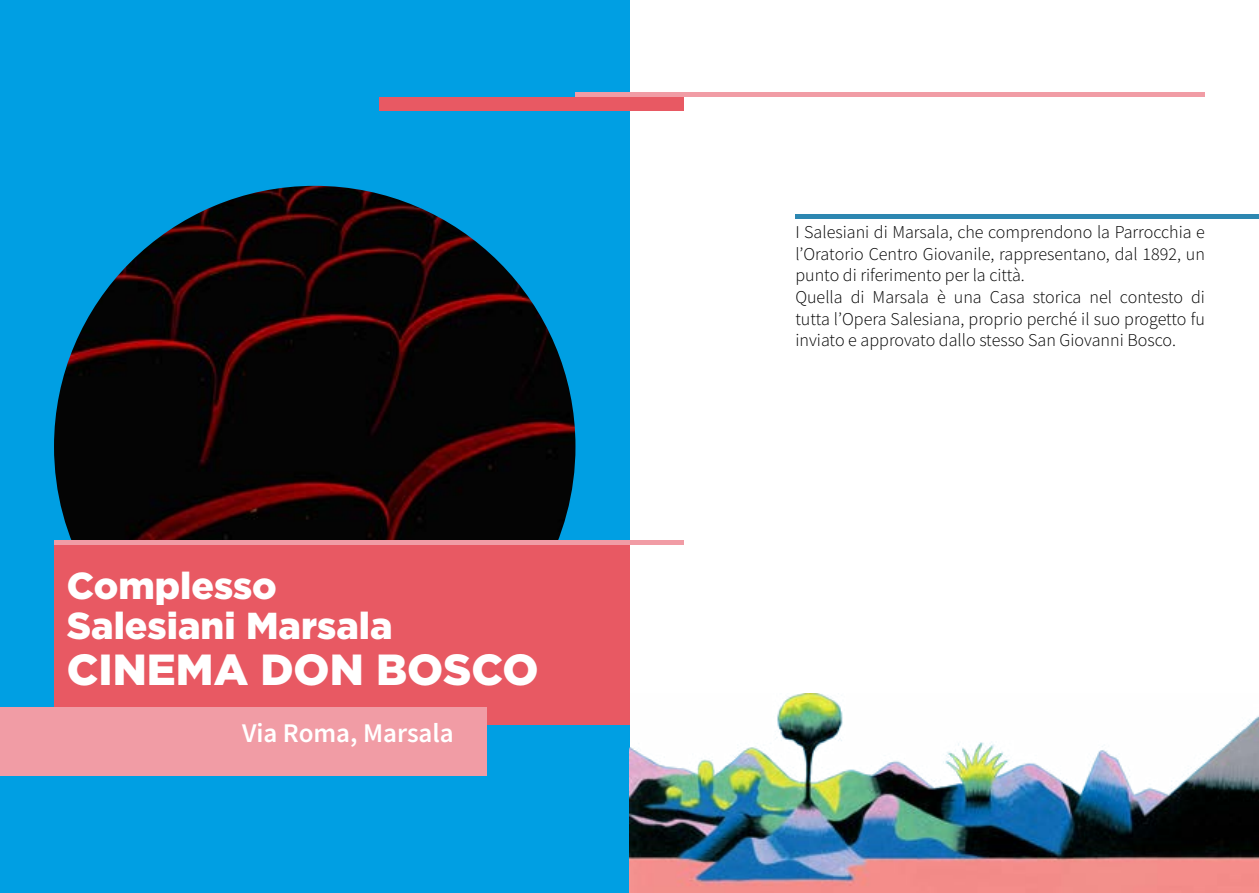
<style>
.page{position:relative;width:1259px;height:893px;background:#fff}
.page>*{position:absolute;margin:0;border:0;box-sizing:border-box;transform-origin:0 0}
.t1{font:900 43.5px "Gotham";color:#fff}
.t2{font:900 37.5px/40.5px "Gotham";color:#fff}
.t3{font:600 27px "Source Sans Pro";color:#fff}
.t4{font:300 18px/21.6px "Source Sans Pro";color:#000}
</style>
<div class="page">
<div style="left:0;top:0;width:629px;height:893px;background:#009fe3"></div>
<img style="left:54px;top:186px;width:521px;height:354px">
<div style="left:54px;top:545px;width:575px;height:180px;background:#e85963"></div>
<div style="left:378px;top:97px;width:305px;height:14px;background:#e85963"></div>
<div style="left:54px;top:540px;width:629px;height:5px;background:#f19ca5"></div>
<div style="left:0;top:707px;width:486px;height:68px;background:#f19ca5"></div>
<div style="left:575px;top:92px;width:630px;height:5px;background:#f19ca5"></div>
<div style="left:795px;top:214px;width:464px;height:5px;background:#2d87b1"></div>
<img style="left:629px;top:694px;width:630px;height:199px">
<h2 class="t2" style="left:67px;top:564px;width:327px">Complesso<br>Salesiani Marsala</h2>
<h1 class="t1" style="left:67px;top:645px;width:473px">CINEMA DON BOSCO</h1>
<h3 class="t3" style="left:242px;top:716px;width:213px">Via Roma, Marsala</h3>
<p class="t4" style="left:795px;top:221px;width:411px">I Salesiani di Marsala, che comprendono la Parrocchia e l’Oratorio Centro Giovanile, rappresentano, dal 1892, un punto di riferimento per la città.<br>Quella di Marsala è una Casa storica nel contesto di tutta l’Opera Salesiana, proprio perché il suo progetto fu inviato e approvato dallo stesso San Giovanni Bosco.</p>
</div>
